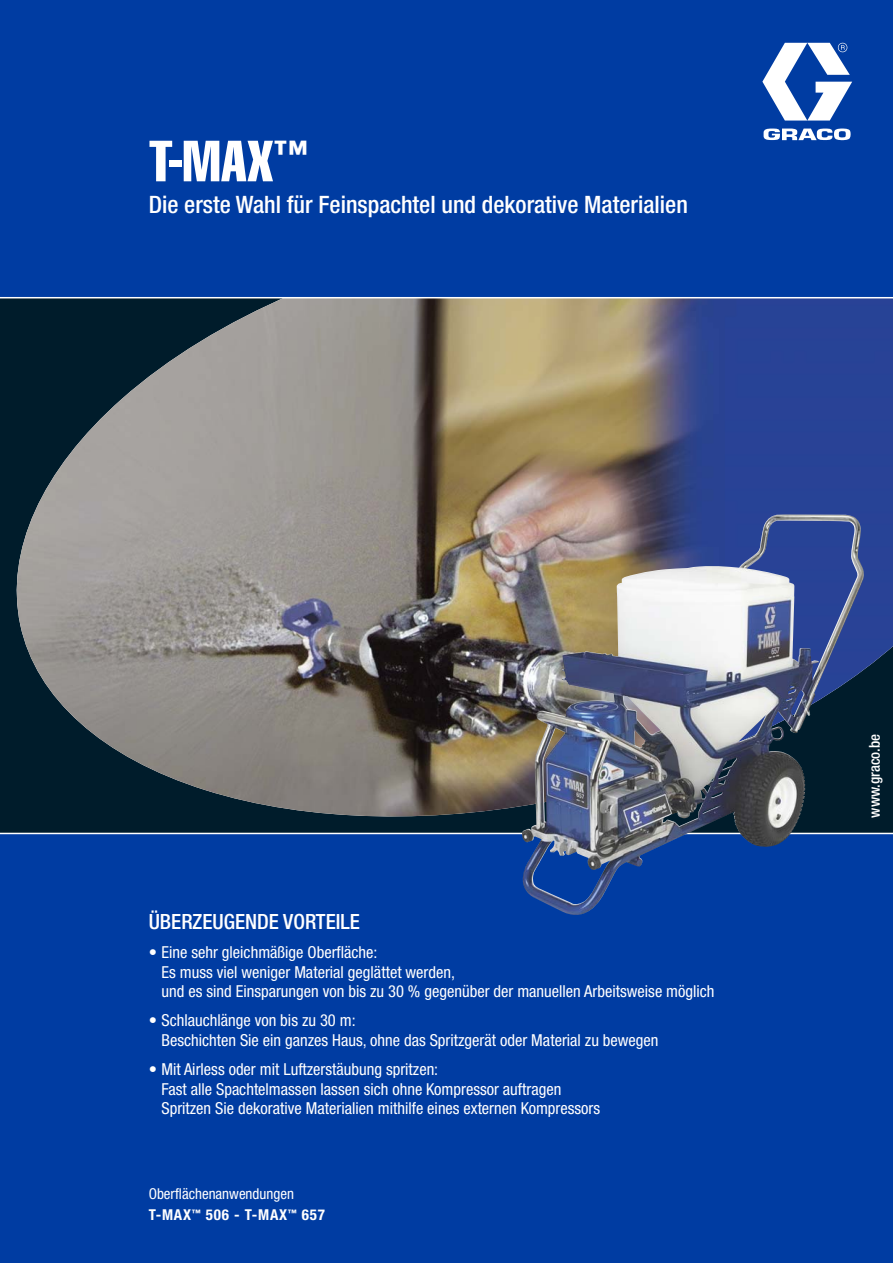
<style>
.page{position:relative;width:893px;height:1263px;background:#fff}
.page>*{position:absolute;margin:0;border:0;box-sizing:border-box;transform-origin:0 0}
.t1{font:57px "Helvetica LT Std Comp";color:#fff}
.t2{font:500 condensed 24px "Helvetica Neue LT Std";color:#fff}
.t3{font:500 condensed 21px "Helvetica Neue LT Std";color:#fff}
.t4{font:condensed 16.5px/19.8px "Helvetica Neue LT Std";color:#fff}
.t5{font:condensed 15px "Helvetica Neue LT Std";color:#fff}
.t6{font:700 condensed 15px "Helvetica Neue LT Std";letter-spacing:.05em;color:#fff}
.t7{font:500 condensed 15px "Helvetica Neue LT Std";color:#fff}
</style>
<div class="page">
<img style="left:5px;top:298px;width:887px;height:520px">
<div style="left:0;top:833px;width:892px;height:430px;background:#003ca2"></div>
<div style="left:0;top:0;width:892px;height:298px;background:#003ca2"></div>
<svg style="left:762px;top:43px;width:90px;height:97px"></svg>
<hr style="left:0;top:297px;width:892px;height:1px;background:#fff">
<hr style="left:0;top:833px;width:892px;height:1px;background:#fff">
<img style="left:522px;top:570px;width:342px;height:345px">
<h1 class="t1" style="left:149px;top:141px;width:160px">T-MAX<sup>™</sup></h1>
<h2 class="t2" style="left:149px;top:196px;width:540px">Die erste Wahl für Feinspachtel und dekorative Materialien</h2>
<p class="t3" style="left:149px;top:914px;width:213px">ÜBERZEUGENDE VORTEILE</p>
<p class="t4" style="left:161px;top:943px;width:554px;text-indent:-13px">• Eine sehr gleichmäßige Oberfläche:<br>Es muss viel weniger Material geglättet werden,<br>und es sind Einsparungen von bis zu 30 % gegenüber der manuellen Arbeitsweise möglich</p>
<p class="t4" style="left:161px;top:1012px;width:498px;text-indent:-13px">• Schlauchlänge von bis zu 30 m:<br>Beschichten Sie ein ganzes Haus, ohne das Spritzgerät oder Material zu bewegen</p>
<p class="t4" style="left:161px;top:1060px;width:440px;text-indent:-13px">• Mit Airless oder mit Luftzerstäubung spritzen:<br>Fast alle Spachtelmassen lassen sich ohne Kompressor auftragen<br>Spritzen Sie dekorative Materialien mithilfe eines externen Kompressors</p>
<p class="t5" style="left:149px;top:1189px;width:147px">Oberflächenanwendungen</p>
<p class="t6" style="left:149px;top:1210px;width:178px">T-MAX<sup>™</sup> 506 - T-MAX<sup>™</sup> 657</p>
<p class="t7" style="left:869px;top:818px;width:85px;rotate:-90deg">www.graco.be</p>
</div>
